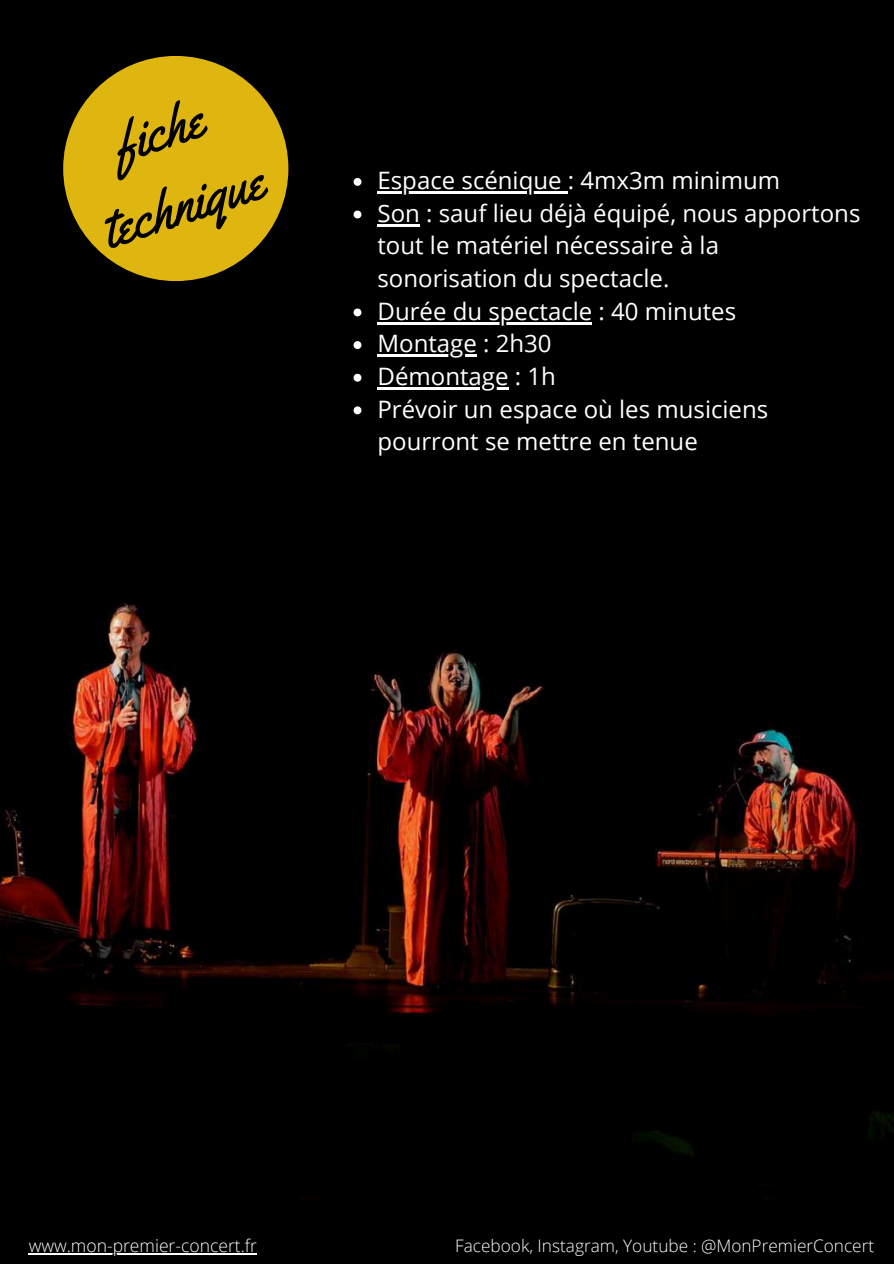
<style>
.page{position:relative;width:894px;height:1264px;background:#fff}
.page>*{position:absolute;margin:0;border:0;box-sizing:border-box;transform-origin:0 0}
.t1{font:55.65px/77.6px "Yellowtail";color:#000;text-align:center}
.t2{font:24px/32.7px "Open Sans";color:#fff}
.t3{font:300 17.55px "Open Sans";color:#fefefe}
.t4{font:300 17.25px "Open Sans";color:#fefefe}
</style>
<div class="page">
<div style="left:0;top:0;width:893px;height:1263px;background:#000"></div>
<div style="left:63px;top:56px;width:225px;height:225px;background:#dfb610;border-radius:50%"></div>
<img style="left:0;top:603px;width:893px;height:552px">
<svg style="left:353px;top:178px;width:8px;height:8px"></svg>
<hr style="left:377px;top:191px;width:190px;height:3px;background:#fff">
<svg style="left:353px;top:210px;width:8px;height:8px"></svg>
<hr style="left:377px;top:224px;width:43px;height:2px;background:#fff">
<svg style="left:353px;top:308px;width:8px;height:8px"></svg>
<hr style="left:377px;top:322px;width:215px;height:2px;background:#fff">
<svg style="left:353px;top:341px;width:8px;height:8px"></svg>
<hr style="left:377px;top:354px;width:100px;height:3px;background:#fff">
<svg style="left:353px;top:374px;width:8px;height:7px"></svg>
<hr style="left:377px;top:387px;width:131px;height:2px;background:#fff">
<svg style="left:353px;top:406px;width:8px;height:8px"></svg>
<hr style="left:29px;top:1253px;width:228px;height:2px;background:#fefefe">
<h1 class="t1" style="left:67px;top:120px;width:169px;rotate:-18deg">fiche technique</h1>
<p class="t2" style="left:377px;top:163px;width:484px">Espace scénique : 4mx3m minimum<br>Son : sauf lieu déjà équipé, nous apportons tout le matériel nécessaire à la sonorisation du spectacle.<br>Durée du spectacle : 40 minutes<br>Montage : 2h30<br>Démontage : 1h<br>Prévoir un espace où les musiciens pourront se mettre en tenue</p>
<p class="t3" style="left:29px;top:1233px;width:230px">www.mon-premier-concert.fr</p>
<p class="t4" style="left:455px;top:1233px;width:420px">Facebook, Instagram, Youtube : @MonPremierConcert</p>
</div>
